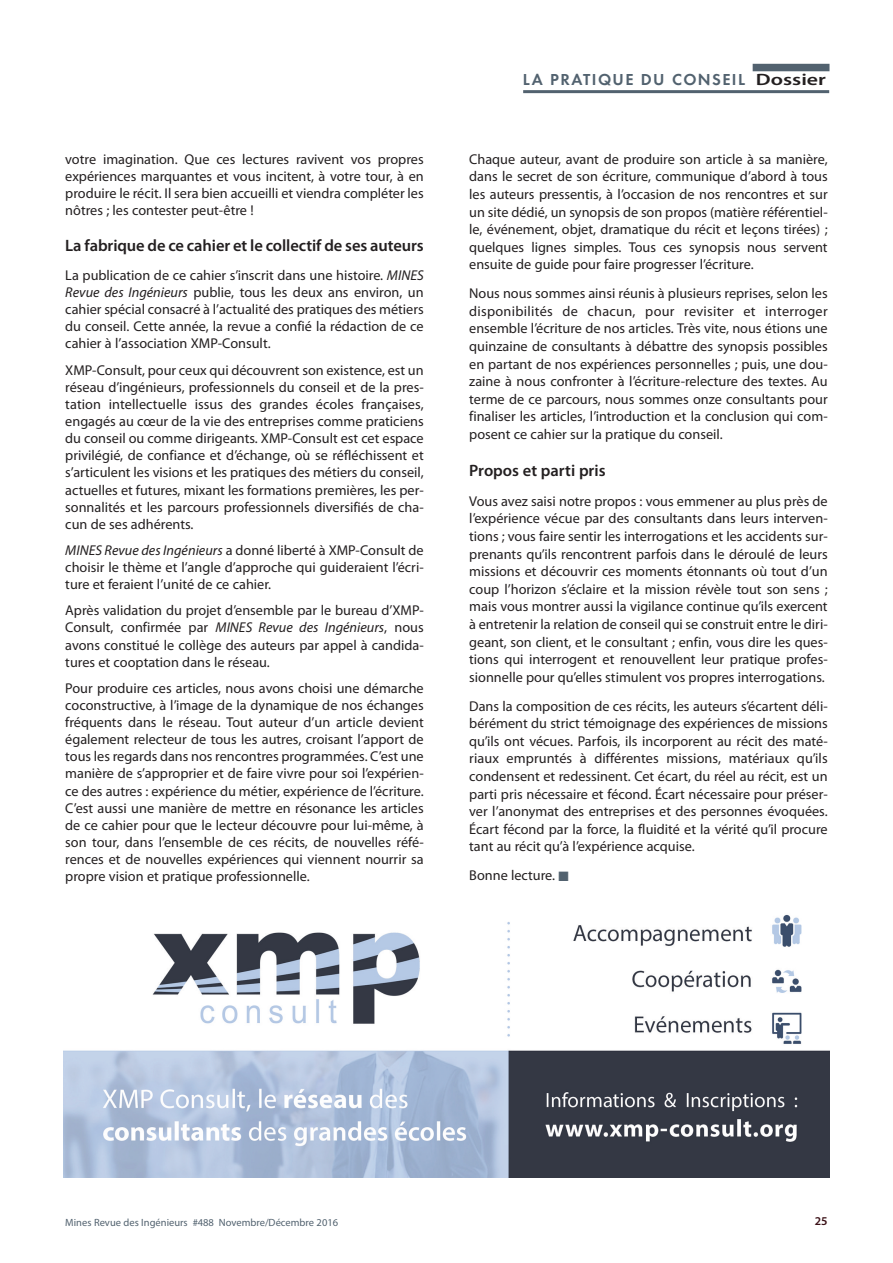
<style>
.page{position:relative;width:893px;height:1263px;background:#fff}
.page>*{position:absolute;margin:0;border:0;box-sizing:border-box;transform-origin:0 0}
.t1{font:600 16.5px "Myriad Pro";letter-spacing:-.005em;color:#231f20}
.t2{font:600 16.5px "Futura T";letter-spacing:.085em;color:#52626f}
.t3{font:14.25px/17.5px "Myriad Pro";color:#231f20;text-align:justify}
.t4{font:600 12px "Myriad Pro";color:#3b1117}
.t5{font:10.5px "Myriad Pro";color:#52626f}
.s1{font-style:italic}
.s2{font-family:"Myriad Pro";color:#231f20}
.s3{color:#52626f}
</style>
<div class="page">
<div style="left:753px;top:64px;width:76px;height:7px;background:#52626f"></div>
<hr style="left:523px;top:90px;width:306px;height:3px;background:#52626f">
<img style="left:64px;top:914px;width:765px;height:264px">
<p class="t3" style="left:65px;top:151px;width:360px;line-height:17.1px">votre imagination. Que ces lectures ravivent vos propres expériences marquantes et vous incitent, à votre tour, à en produire le récit. Il sera bien accueilli et viendra compléter les nôtres ; les contester peut-être !</p>
<p class="t1" style="left:65px;top:239px;width:360px">La fabrique de ce cahier et le collectif de ses auteurs</p>
<p class="t3" style="left:65px;top:268px;width:360px;line-height:17.1px">La publication de ce cahier s’inscrit dans une histoire. <span class="s1">MINES Revue des Ingénieurs</span> publie, tous les deux ans environ, un cahier spécial consacré à l’actualité des pratiques des métiers du conseil. Cette année, la revue a confié la rédaction de ce cahier à l’association XMP-Consult.</p>
<p class="t3" style="left:65px;top:362px;width:360px;line-height:17.1px">XMP-Consult, pour ceux qui découvrent son existence, est un réseau d’ingénieurs, professionnels du conseil et de la pres&shy;tation intellectuelle issus des grandes écoles françaises, engagés au cœur de la vie des entreprises comme praticiens du conseil ou comme dirigeants. XMP-Consult est cet espace privilégié, de confiance et d’échange, où se réfléchissent et s’articulent les visions et les pratiques des métiers du conseil, actuelles et futures, mixant les formations premières, les per&shy;sonnalités et les parcours professionnels diversifiés de cha&shy;cun de ses adhérents.</p>
<p class="t3" style="left:65px;top:543px;width:360px;line-height:17.1px"><span class="s1">MINES Revue des Ingénieurs</span> a donné liberté à XMP-Consult de choisir le thème et l’angle d’approche qui guideraient l’écri&shy;ture et feraient l’unité de ce cahier.</p>
<p class="t3" style="left:65px;top:603px;width:360px;line-height:17.1px">Après validation du projet d’ensemble par le bureau d’XMP-Consult, confirmée par <span class="s1">MINES Revue des Ingénieurs</span>, nous avons constitué le collège des auteurs par appel à candida&shy;tures et cooptation dans le réseau.</p>
<p class="t3" style="left:65px;top:681px;width:360px;line-height:17.1px">Pour produire ces articles, nous avons choisi une démarche coconstructive, à l’image de la dynamique de nos échanges fréquents dans le réseau. Tout auteur d’un article devient également relecteur de tous les autres, croisant l’apport de tous les regards dans nos rencontres programmées. C’est une manière de s’approprier et de faire vivre pour soi l’expérien&shy;ce des autres : expérience du métier, expérience de l’écriture.<br>C’est aussi une manière de mettre en résonance les articles de ce cahier pour que le lecteur découvre pour lui-même, à son tour, dans l’ensemble de ces récits, de nouvelles réfé&shy;rences et de nouvelles expériences qui viennent nourrir sa propre vision et pratique professionnelle.</p>
<p class="t2" style="left:523px;top:70px;width:305px">LA PRATIQUE DU CONSEIL <span class="s2">Dossier</span></p>
<p class="t3" style="left:469px;top:151px;width:360px">Chaque auteur, avant de produire son article à sa manière, dans le secret de son écriture, communique d’abord à tous les auteurs pressentis, à l’occasion de nos rencontres et sur un site dédié, un synopsis de son propos (matière référentiel&shy;le, événement, objet, dramatique du récit et leçons tirées) ; quelques lignes simples. Tous ces synopsis nous servent ensuite de guide pour faire progresser l’écriture.</p>
<p class="t3" style="left:469px;top:286px;width:360px">Nous nous sommes ainsi réunis à plusieurs reprises, selon les disponibilités de chacun, pour revisiter et interroger ensemble l’écriture de nos articles. Très vite, nous étions une quinzaine de consultants à débattre des synopsis possibles en partant de nos expériences personnelles ; puis, une dou&shy;zaine à nous confronter à l’écriture-relecture des textes. Au terme de ce parcours, nous sommes onze consultants pour finaliser les articles, l’introduction et la conclusion qui com&shy;posent ce cahier sur la pratique du conseil.</p>
<p class="t1" style="left:469px;top:464px;width:138px">Propos et parti pris</p>
<p class="t3" style="left:469px;top:493px;width:360px">Vous avez saisi notre propos : vous emmener au plus près de l’expérience vécue par des consultants dans leurs interven&shy;tions ; vous faire sentir les interrogations et les accidents sur&shy;prenants qu’ils rencontrent parfois dans le déroulé de leurs missions et découvrir ces moments étonnants où tout d’un coup l’horizon s’éclaire et la mission révèle tout son sens ; mais vous montrer aussi la vigilance continue qu’ils exercent à entretenir la relation de conseil qui se construit entre le diri&shy;geant, son client, et le consultant ; enfin, vous dire les ques&shy;tions qui interrogent et renouvellent leur pratique profes&shy;sionnelle pour qu’elles stimulent vos propres interrogations.</p>
<p class="t3" style="left:469px;top:698px;width:360px">Dans la composition de ces récits, les auteurs s’écartent déli&shy;bérément du strict témoignage des expériences de missions qu’ils ont vécues. Parfois, ils incorporent au récit des maté&shy;riaux empruntés à différentes missions, matériaux qu’ils condensent et redessinent. Cet écart, du réel au récit, est un parti pris nécessaire et fécond. Écart nécessaire pour préser&shy;ver l’anonymat des entreprises et des personnes évoquées.<br>Écart fécond par la force, la fluidité et la vérité qu’il procure tant au récit qu’à l’expérience acquise.</p>
<p class="t3" style="left:469px;top:868px;width:101px">Bonne lecture. <span class="s3">■</span></p>
<p class="t5" style="left:65px;top:1218px;width:274px">Mines Revue des Ingénieurs #488 Novembre/Décembre 2016</p>
<p class="t4" style="left:815px;top:1217px;width:14px">25</p>
</div>
